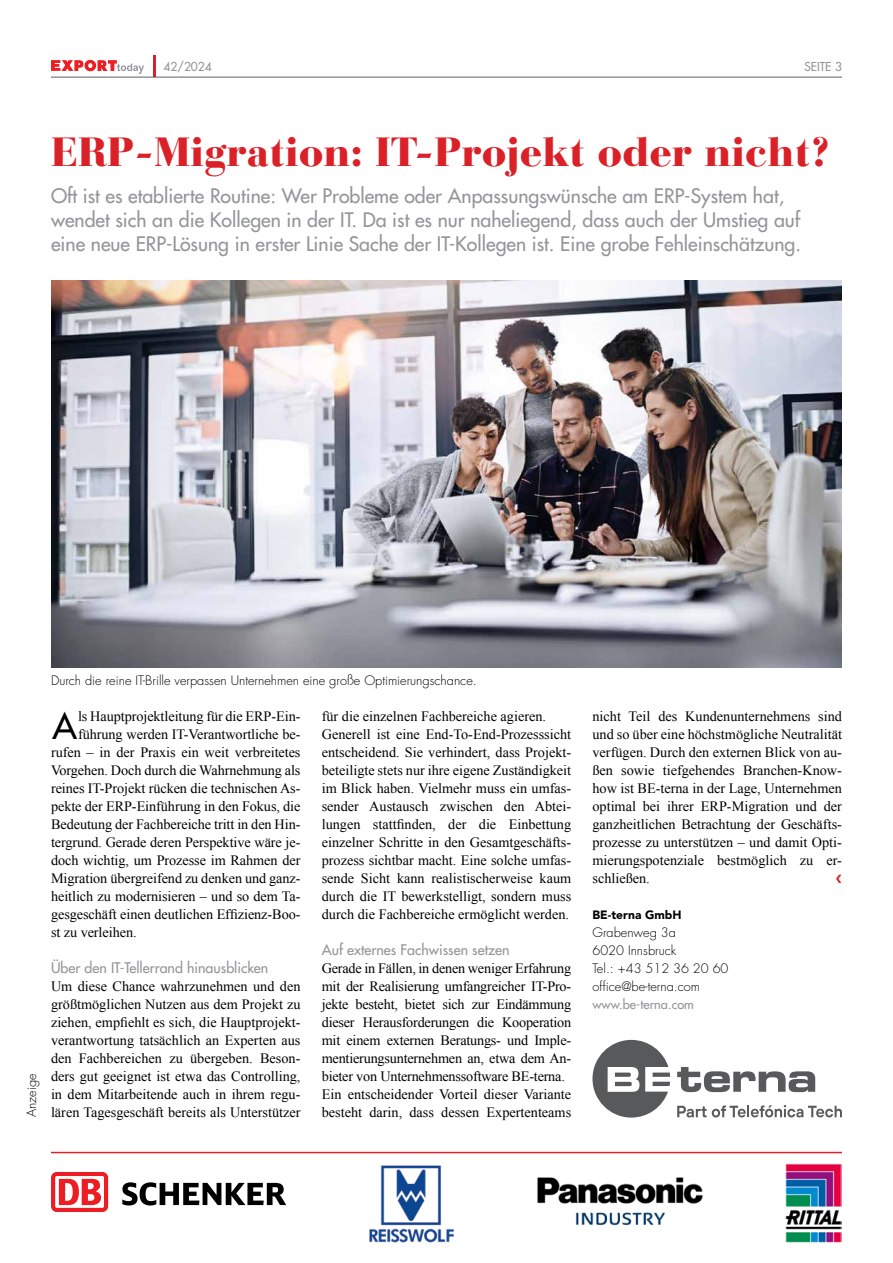
<style>
.page{position:relative;width:893px;height:1263px;background:#fff}
.page>*{position:absolute;margin:0;border:0;box-sizing:border-box;transform-origin:0 0}
.t1{font:900 40.5px "Bauer Bodoni Std";color:#da2128}
.t2{font:500 34.95px "Futura Std";color:#000}
.t3{font:500 19.5px/24px "Futura Std";color:#939598}
.t4{font:14.25px/18px "Times New Roman";letter-spacing:-.005em;color:#000;text-align:justify}
.t5{font:500 14.25px "Futura Std";color:#939598}
.t6{font:300 12.75px/18px "Futura Std";color:#000}
.t7{font:500 12.75px "Futura Std";color:#939598}
.t8{font:500 12px "Futura Std";color:#939598}
.t9{font:900 12px "Avenir LT Std";color:#000}
</style>
<div class="page">
<hr style="left:51px;top:76px;width:791px;height:2px;background:#939598">
<hr style="left:153px;top:55px;width:2px;height:21px;background:#da2128">
<svg style="left:51px;top:60px;width:93px;height:14px"></svg>
<div style="left:51px;top:1172px;width:57px;height:40px;background:#ed1d24;border-radius:6px"></div>
<svg style="left:55px;top:1176px;width:49px;height:32px"></svg>
<svg style="left:59px;top:1179px;width:42px;height:26px"></svg>
<svg style="left:122px;top:1182px;width:164px;height:23px"></svg>
<img style="left:786px;top:1164px;width:56px;height:78px">
<img style="left:369px;top:1165px;width:85px;height:78px">
<hr style="left:51px;top:1152px;width:791px;height:1px;background:#da2128">
<img style="left:537px;top:1177px;width:166px;height:49px">
<img style="left:51px;top:281px;width:791px;height:386px">
<svg style="left:677px;top:1067px;width:138px;height:25px"></svg>
<svg style="left:592px;top:1040px;width:78px;height:77px"></svg>
<svg style="left:677px;top:1105px;width:165px;height:12px"></svg>
<p class="t8" style="left:164px;top:59px;width:50px">42/2024</p>
<p class="t8" style="left:804px;top:59px;width:39px">SEITE 3</p>
<h1 class="t1" style="left:51px;top:127px;width:781px">ERP-Migration: IT-Projekt oder nicht?</h1>
<p class="t3" style="left:51px;top:183px;width:751px">Oft ist es etablierte Routine: Wer Probleme oder Anpassungswünsche am ERP-System hat, wendet sich an die Kollegen in der IT. Da ist es nur naheliegend, dass auch der Umstieg auf eine neue ERP-Lösung in erster Linie Sache der IT-Kollegen ist. Eine grobe Fehleinschätzung.</p>
<p class="t6" style="left:23px;top:1117px;width:45px;rotate:-90deg">Anzeige</p>
<p class="t6" style="left:51px;top:672px;width:427px">Durch die reine IT-Brille verpassen Unternehmen eine große Optimierungschance.</p>
<h2 class="t2" style="left:52px;top:704px;width:26px">A</h2>
<p class="t4" style="left:78px;top:707px;width:224px">ls Hauptprojektleitung für die ERP-Ein-</p>
<p class="t4" style="left:78px;top:725px;width:224px">führung werden IT-Verantwortliche be-</p>
<p class="t4" style="left:51px;top:743px;width:251px">rufen – in der Praxis ein weit verbreitetes</p>
<p class="t4" style="left:51px;top:761px;width:251px">Vorgehen. Doch durch die Wahrnehmung als</p>
<p class="t4" style="left:51px;top:779px;width:251px">reines IT-Projekt rücken die technischen As-</p>
<p class="t4" style="left:51px;top:797px;width:251px">pekte der ERP-Einführung in den Fokus, die</p>
<p class="t4" style="left:51px;top:815px;width:251px">Bedeutung der Fachbereiche tritt in den Hin-</p>
<p class="t4" style="left:51px;top:833px;width:251px">tergrund. Gerade deren Perspektive wäre je-</p>
<p class="t4" style="left:51px;top:851px;width:251px">doch wichtig, um Prozesse im Rahmen der</p>
<p class="t4" style="left:51px;top:869px;width:251px">Migration übergreifend zu denken und ganz-</p>
<p class="t4" style="left:51px;top:887px;width:251px">heitlich zu modernisieren – und so dem Ta-</p>
<p class="t4" style="left:51px;top:905px;width:251px">gesgeschäft einen deutlichen Effizienz-Boo-</p>
<p class="t4" style="left:51px;top:923px;width:87px">st zu verleihen.</p>
<p class="t5" style="left:51px;top:959px;width:219px">Über den IT-Tellerrand hinausblicken</p>
<p class="t4" style="left:51px;top:977px;width:251px">Um diese Chance wahrzunehmen und den größtmöglichen Nutzen aus dem Projekt zu ziehen, empfiehlt es sich, die Hauptprojekt&shy;verantwortung tatsächlich an Experten aus den Fachbereichen zu übergeben. Beson&shy;ders gut geeignet ist etwa das Controlling, in dem Mitarbeitende auch in ihrem regu&shy;lären Tagesgeschäft bereits als Unterstützer</p>
<p class="t4" style="left:322px;top:707px;width:251px;text-align:left">für die einzelnen Fachbereiche agieren.<br>Generell ist eine End-To-End-Prozesssicht entscheidend. Sie verhindert, dass Projekt&shy;beteiligte stets nur ihre eigene Zuständigkeit im Blick haben. Vielmehr muss ein umfas&shy;sender Austausch zwischen den Abtei&shy;lungen stattfinden, der die Einbettung einzelner Schritte in den Gesamtgeschäfts&shy;prozess sichtbar macht. Eine solche umfas&shy;sende Sicht kann realistischerweise kaum durch die IT bewerkstelligt, sondern muss durch die Fachbereiche ermöglicht werden.</p>
<p class="t5" style="left:322px;top:941px;width:189px">Auf externes Fachwissen setzen</p>
<p class="t4" style="left:322px;top:959px;width:251px;text-align:left">Gerade in Fällen, in denen weniger Erfahrung mit der Realisierung umfangreicher IT-Pro&shy;jekte besteht, bietet sich zur Eindämmung dieser Herausforderungen die Kooperation mit einem externen Beratungs- und Imple&shy;mentierungsunternehmen an, etwa dem An&shy;bieter von Unternehmenssoftware BE-terna.<br>Ein entscheidender Vorteil dieser Variante besteht darin, dass dessen Expertenteams</p>
<p class="t4" style="left:592px;top:707px;width:251px">nicht Teil des Kundenunternehmens sind und so über eine höchstmögliche Neutralität verfügen. Durch den externen Blick von au&shy;ßen sowie tiefgehendes Branchen-Know&shy;how ist BE-terna in der Lage, Unternehmen optimal bei ihrer ERP-Migration und der ganzheitlichen Betrachtung der Geschäfts&shy;prozesse zu unterstützen – und damit Opti&shy;mierungspotenziale bestmöglich zu er&shy;schließen.</p>
<p class="t9" style="left:592px;top:908px;width:91px">BE-terna GmbH</p>
<p class="t6" style="left:592px;top:924px;width:138px">Grabenweg 3a<br>6020 Innsbruck<br>Tel.: +43 512 36 20 60 office@be-terna.com</p>
<p class="t7" style="left:592px;top:996px;width:103px">www.be-terna.com</p>
</div>
